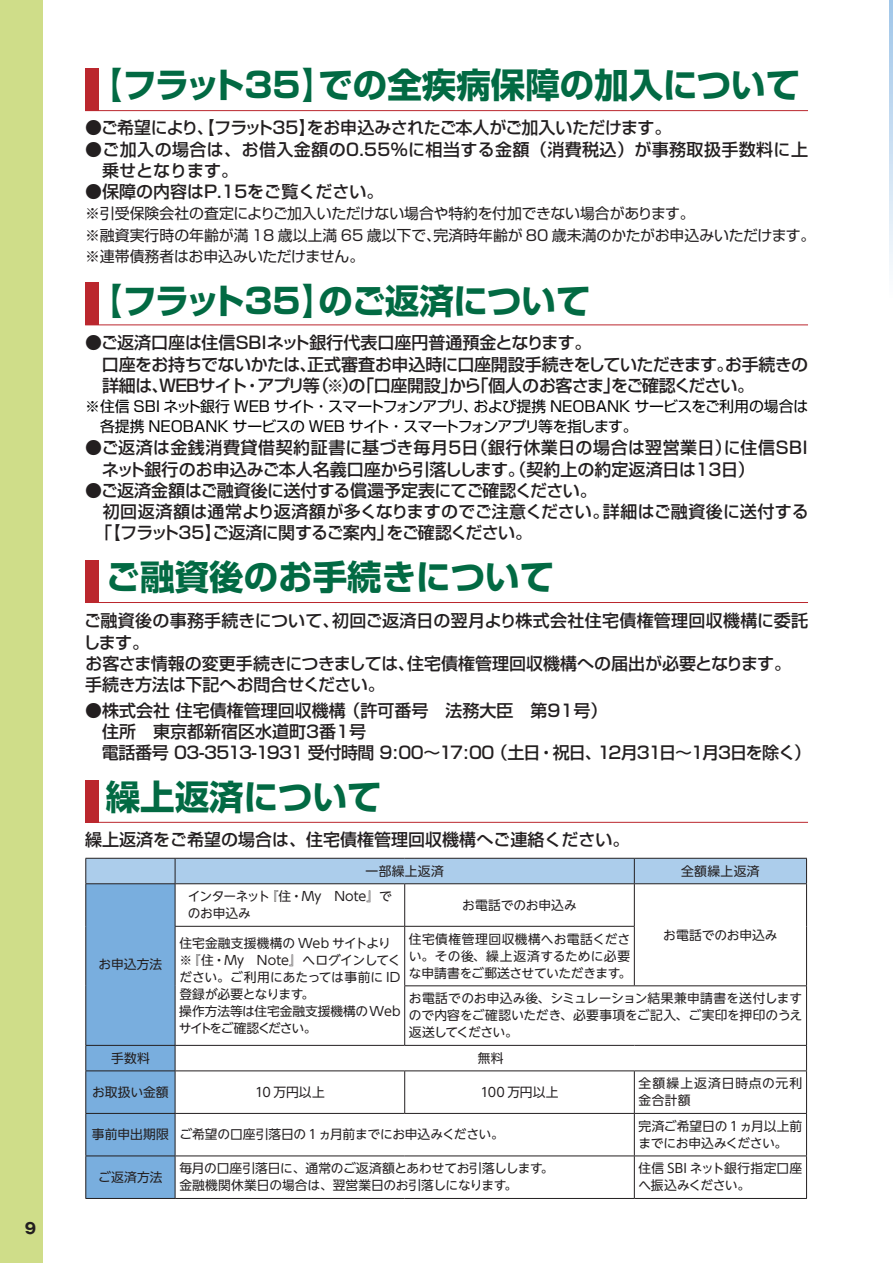
<style>
.page{position:relative;width:893px;height:1263px;background:#fff}
.page>*{position:absolute;margin:0;border:0;box-sizing:border-box;transform-origin:0 0}
.t1{font:700 34.5px "Shin Go Pro";color:#026a43}
.t2{font:700 34.5px "Shin Go Pro";letter-spacing:-.02em;color:#026a43}
.t3{font:500 16.95px/21.3px "Shin Go Pro";color:#231f20}
.t4{font:500 16.95px/21.3px "Shin Go Pro";letter-spacing:-.025em;color:#231f20}
.t5{font:500 16.95px/21.3px "Shin Go Pro";letter-spacing:.025em;color:#231f20}
.t6{font:500 16.95px "Shin Go Pro";letter-spacing:-.035em;color:#231f20}
.t7{font:500 16.95px "Shin Go Pro";letter-spacing:-.03em;color:#231f20}
.t8{font:500 16.95px "Shin Go Pro";letter-spacing:-.045em;color:#231f20}
.t9{font:700 15px "Gothic MB101 Pro";color:#231f20}
.t10{font:14.85px/21.3px "Shin Go Pro";color:#231f20}
.t11{font:14.85px/20px "Shin Go Pro";letter-spacing:-.03em;color:#030303}
.t12{font:12.75px/17px "UD Shin Go NT Pr 6 N";letter-spacing:-.005em;color:#231f20}
.t13{font:12.75px/17px "UD Shin Go NT Pr 6 N";letter-spacing:-.025em;color:#231f20}
.t14{font:12.75px/17px "UD Shin Go NT Pr 6 N";letter-spacing:.065em;color:#231f20}
</style>
<div class="page">
<svg style="left:890px;top:0;width:3px;height:271px"></svg>
<hr style="left:85px;top:324px;width:723px;height:1px;background:#bb272e">
<div style="left:85px;top:282px;width:14px;height:43px;background:#bb272e"></div>
<hr style="left:85px;top:602px;width:723px;height:1px;background:#bb272e">
<div style="left:85px;top:560px;width:14px;height:42px;background:#bb272e"></div>
<hr style="left:85px;top:110px;width:723px;height:1px;background:#bb272e">
<div style="left:85px;top:68px;width:14px;height:43px;background:#bb272e"></div>
<hr style="left:85px;top:822px;width:723px;height:1px;background:#bb272e">
<div style="left:85px;top:780px;width:14px;height:42px;background:#bb272e"></div>
<div style="left:0;top:0;width:43px;height:1263px;background:#cfdd89"></div>
<svg style="left:85px;top:858px;width:722px;height:340px"></svg>
<hr style="left:85px;top:1070px;width:90px;height:1px;background:#231f20">
<hr style="left:85px;top:1071px;width:1px;height:42px;background:#231f20">
<hr style="left:175px;top:1070px;width:230px;height:1px;background:#231f20">
<hr style="left:175px;top:1071px;width:1px;height:42px;background:#231f20">
<hr style="left:405px;top:1070px;width:229px;height:1px;background:#231f20">
<hr style="left:404px;top:1071px;width:1px;height:42px;background:#231f20">
<hr style="left:634px;top:1070px;width:173px;height:1px;background:#231f20">
<hr style="left:634px;top:1071px;width:1px;height:42px;background:#231f20">
<hr style="left:806px;top:1071px;width:1px;height:42px;background:#231f20">
<hr style="left:85px;top:1113px;width:90px;height:1px;background:#231f20">
<hr style="left:85px;top:1114px;width:1px;height:41px;background:#231f20">
<hr style="left:175px;top:1113px;width:230px;height:1px;background:#231f20">
<hr style="left:175px;top:1114px;width:1px;height:41px;background:#231f20">
<hr style="left:405px;top:1113px;width:229px;height:1px;background:#231f20">
<hr style="left:634px;top:1113px;width:173px;height:1px;background:#231f20">
<hr style="left:634px;top:1114px;width:1px;height:41px;background:#231f20">
<hr style="left:806px;top:1114px;width:1px;height:41px;background:#231f20">
<hr style="left:85px;top:1155px;width:90px;height:1px;background:#231f20">
<hr style="left:85px;top:1156px;width:1px;height:42px;background:#231f20">
<hr style="left:175px;top:1155px;width:230px;height:1px;background:#231f20">
<hr style="left:175px;top:1156px;width:1px;height:42px;background:#231f20">
<hr style="left:405px;top:1155px;width:229px;height:1px;background:#231f20">
<hr style="left:634px;top:1155px;width:173px;height:1px;background:#231f20">
<hr style="left:634px;top:1156px;width:1px;height:42px;background:#231f20">
<hr style="left:806px;top:1156px;width:1px;height:42px;background:#231f20">
<hr style="left:85px;top:1198px;width:90px;height:1px;background:#231f20">
<hr style="left:175px;top:1198px;width:230px;height:1px;background:#231f20">
<hr style="left:405px;top:1198px;width:229px;height:1px;background:#231f20">
<hr style="left:634px;top:1198px;width:173px;height:1px;background:#231f20">
<p class="t9" style="left:25px;top:1215px;width:13px">9</p>
<h1 class="t1" style="left:89px;top:58px;width:713px">【フラット35】での全疾病保障の加入について</h1>
<h2 class="t6" style="left:85px;top:114px;width:588px">●ご希望により、【フラット35】をお申込みされたご本人がご加入いただけます。</h2>
<h2 class="t5" style="left:102px;top:136px;width:707px;text-indent:-17px">●ご加入の場合は、お借入金額の0.55％に相当する金額（消費税込）が事務取扱手数料に上乗せとなります。</h2>
<h2 class="t3" style="left:85px;top:179px;width:300px">●保障の内容はP.15をご覧ください。</h2>
<p class="t10" style="left:85px;top:201px;width:732px">※引受保険会社の査定によりご加入いただけない場合や特約を付加できない場合があります。<br>※融資実行時の年齢が満 18 歳以上満 65 歳以下で、完済時年齢が 80 歳未満のかたがお申込みいただけます。※連帯債務者はお申込みいただけません。</p>
<h1 class="t2" style="left:89px;top:273px;width:504px">【フラット35】のご返済について</h1>
<h2 class="t4" style="left:102px;top:330px;width:708px;text-indent:-17px">●ご返済口座は住信SBIネット銀行代表口座円普通預金となります。<br>口座をお持ちでないかたは、正式審査お申込時に口座開設手続きをしていただきます。お手続きの詳細は、ＷＥＢサイト・アプリ等（※）の「口座開設」から「個人のお客さま」をご確認ください。</h2>
<p class="t11" style="left:100px;top:395px;width:710px;text-indent:-15px">※住信 SBI ネット銀行 WEB サイト・スマートフォンアプリ、および提携 NEOBANK サービスをご利用の場合は各提携 NEOBANK サービスの WEB サイト・スマートフォンアプリ等を指します。</p>
<h2 class="t3" style="left:102px;top:435px;width:707px;text-indent:-17px">●ご返済は金銭消費貸借契約証書に基づき毎月5日（銀行休業日の場合は翌営業日）に住信SBIネット銀行のお申込みご本人名義口座から引落しします。（契約上の約定返済日は13日）</h2>
<h2 class="t7" style="left:85px;top:476px;width:513px">●ご返済金額はご融資後に送付する償還予定表にてご確認ください。</h2>
<h2 class="t3" style="left:85px;top:499px;width:725px">　初回返済額は通常より返済額が多くなりますのでご注意ください。詳細はご融資後に送付する</h2>
<h2 class="t8" style="left:95px;top:519px;width:439px">「【フラット35】ご返済に関するご案内」をご確認ください。</h2>
<h1 class="t1" style="left:106px;top:550px;width:450px">ご融資後のお手続きについて</h1>
<h2 class="t3" style="left:84px;top:608px;width:726px">ご融資後の事務手続きについて、初回ご返済日の翌月より株式会社住宅債権管理回収機構に委託します。<br>お客さま情報の変更手続きにつきましては、住宅債権管理回収機構への届出が必要となります。手続き方法は下記へお問合せください。</h2>
<h2 class="t3" style="left:85px;top:698px;width:728px">●株式会社 住宅債権管理回収機構 （許可番号　法務大臣　第91号）<br>　住所　東京都新宿区水道町3番1号<br>　電話番号 03-3513-1931 受付時間 9:00～17:00（土日・祝日、12月31日～1月3日を除く）</h2>
<h1 class="t1" style="left:106px;top:770px;width:277px">繰上返済について</h1>
<h2 class="t3" style="left:85px;top:826px;width:546px">繰上返済をご希望の場合は、住宅債権管理回収機構へご連絡ください。</h2>
<p class="t12" style="left:366px;top:862px;width:80px">一部繰上返済</p>
<p class="t12" style="left:681px;top:862px;width:80px">全額繰上返済</p>
<p class="t12" style="left:99px;top:956px;width:65px">お申込方法</p>
<p class="t13" style="left:188px;top:888px;width:206px">インターネット『住・My　Note』でのお申込み</p>
<p class="t12" style="left:462px;top:896px;width:116px">お電話でのお申込み</p>
<p class="t12" style="left:663px;top:926px;width:116px">お電話でのお申込み</p>
<p class="t12" style="left:179px;top:934px;width:223px">住宅金融支援機構の Web サイトより※『住・My　Note』へログインしてください。ご利用にあたっては事前に ID登録が必要となります。<br>操作方法等は住宅金融支援機構のWebサイトをご確認ください。</p>
<p class="t12" style="left:409px;top:930px;width:224px;text-align:justify">住宅債権管理回収機構へお電話ください。その後、繰上返済するために必要な申請書をご郵送させていただきます。</p>
<p class="t12" style="left:409px;top:990px;width:395px;text-align:justify">お電話でのお申込み後、シミュレーション結果兼申請書を送付しますので内容をご確認いただき、必要事項をご記入、ご実印を押印のうえ返送してください。</p>
<p class="t12" style="left:111px;top:1049px;width:40px">手数料</p>
<p class="t12" style="left:478px;top:1049px;width:27px">無料</p>
<p class="t12" style="left:92px;top:1083px;width:78px">お取扱い金額</p>
<p class="t12" style="left:255px;top:1083px;width:71px">10 万円以上</p>
<p class="t12" style="left:480px;top:1083px;width:80px">100 万円以上</p>
<p class="t14" style="left:639px;top:1075px;width:165px">全額繰上返済日時点の元利金合計額</p>
<p class="t12" style="left:92px;top:1126px;width:413px">事前申出期限 ご希望の口座引落日の 1ヵ月前までにお申込みください。</p>
<p class="t12" style="left:639px;top:1117px;width:165px">完済ご希望日の 1ヵ月以上前までにお申込みください。</p>
<p class="t12" style="left:98px;top:1168px;width:66px">ご返済方法</p>
<p class="t12" style="left:179px;top:1160px;width:376px">毎月の口座引落日に、通常のご返済額とあわせてお引落しします。金融機関休業日の場合は、翌営業日のお引落しになります。</p>
<p class="t12" style="left:639px;top:1160px;width:165px">住信 SBI ネット銀行指定口座へ振込みください。</p>
</div>
